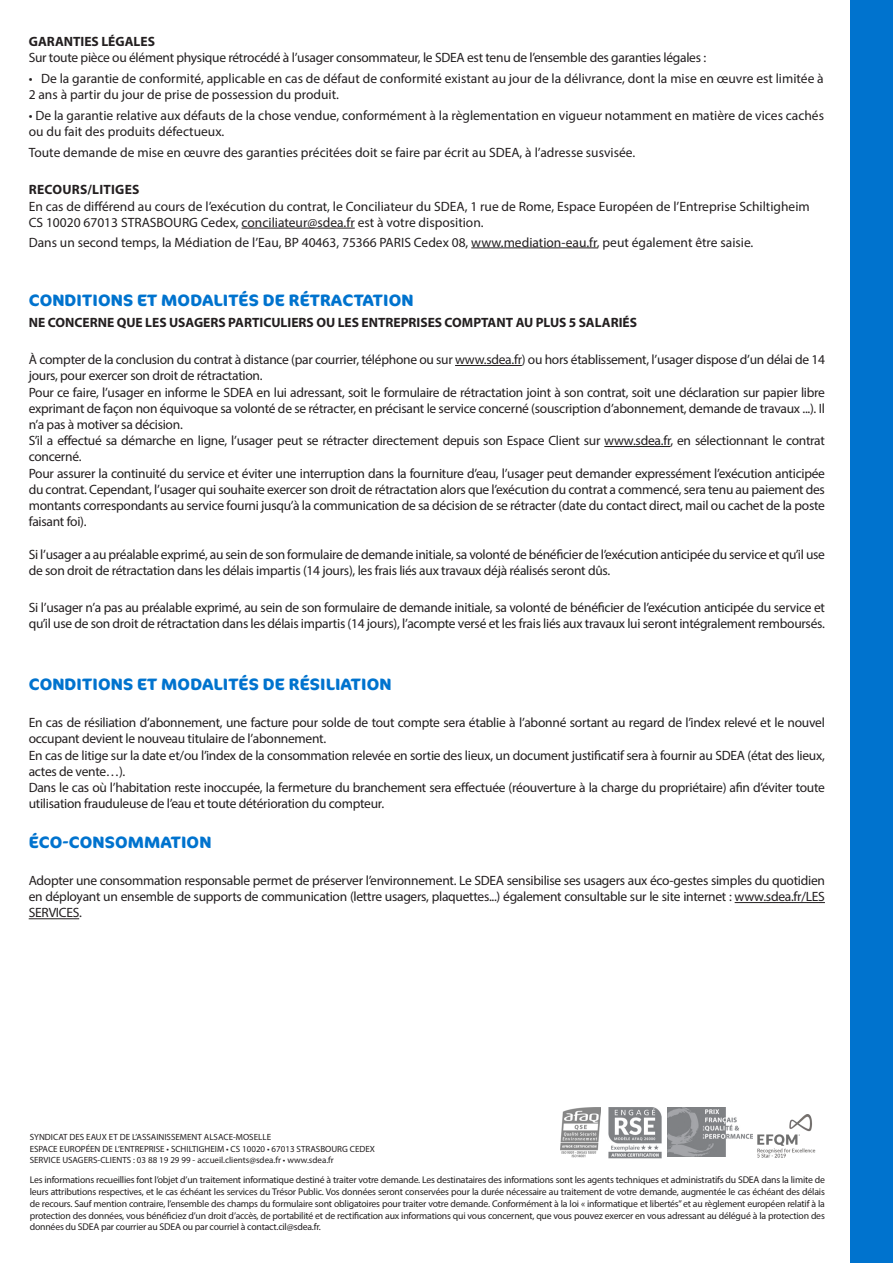
<style>
.page{position:relative;width:893px;height:1263px;background:#fff}
.page>*{position:absolute;margin:0;border:0;box-sizing:border-box;transform-origin:0 0}
.t1{font:700 16.5px "Cocon OT";letter-spacing:.01em;color:#0073ce}
.t2{font:13.5px/16.2px "Myriad Pro";letter-spacing:-.02em;color:#231f20}
.t3{font:13.5px/16.2px "Myriad Pro";color:#231f20}
.t4{font:700 13.5px "Myriad Pro";color:#231f20}
.t5{font:700 13.5px "Myriad Pro";letter-spacing:.02em;color:#231f20}
.t6{font:9.75px/11.7px "Myriad Pro";letter-spacing:-.02em;color:#231f20;text-align:justify}
.t7{font:9px "Myriad Pro";color:#231f20}
</style>
<div class="page">
<hr style="left:242px;top:228px;width:113px;height:1px;background:#231f20">
<hr style="left:471px;top:248px;width:126px;height:1px;background:#231f20">
<hr style="left:455px;top:365px;width:67px;height:1px;background:#231f20">
<hr style="left:604px;top:446px;width:66px;height:1px;background:#231f20">
<hr style="left:735px;top:902px;width:90px;height:1px;background:#231f20">
<hr style="left:29px;top:918px;width:50px;height:1px;background:#231f20">
<div style="left:850px;top:0;width:43px;height:1263px;background:#0073ce"></div>
<img style="left:560px;top:1108px;width:41px;height:49px">
<img style="left:609px;top:1107px;width:52px;height:51px">
<img style="left:668px;top:1108px;width:84px;height:49px">
<img style="left:752px;top:1114px;width:64px;height:44px">
<p class="t4" style="left:29px;top:32px;width:128px">GARANTIES LÉGALES</p>
<p class="t2" style="left:29px;top:49px;width:679px">Sur toute pièce ou élément physique rétrocédé à l’usager consommateur, le SDEA est tenu de l’ensemble des garanties légales :</p>
<p class="t3" style="left:29px;top:70px;width:797px">• De la garantie de conformité, applicable en cas de défaut de conformité existant au jour de la délivrance, dont la mise en œuvre est limitée à<br>2 ans à partir du jour de prise de possession du produit.</p>
<p class="t3" style="left:29px;top:107px;width:797px">• De la garantie relative aux défauts de la chose vendue, conformément à la règlementation en vigueur notamment en matière de vices cachés ou du fait des produits défectueux.</p>
<p class="t3" style="left:29px;top:144px;width:608px">Toute demande de mise en œuvre des garanties précitées doit se faire par écrit au SDEA, à l’adresse susvisée.</p>
<p class="t5" style="left:29px;top:181px;width:112px">RECOURS/LITIGES</p>
<p class="t3" style="left:29px;top:198px;width:783px">En cas de différend au cours de l’exécution du contrat, le Conciliateur du SDEA, 1 rue de Rome, Espace Européen de l’Entreprise Schiltigheim<br>CS 10020 67013 STRASBOURG Cedex, conciliateur@sdea.fr est à votre disposition.</p>
<p class="t3" style="left:29px;top:234px;width:726px">Dans un second temps, la Médiation de l’Eau, BP 40463, 75366 PARIS Cedex 08, www.mediation-eau.fr, peut également être saisie.</p>
<p class="t1" style="left:29px;top:290px;width:386px">CONDITIONS ET MODALITÉS DE RÉTRACTATION</p>
<p class="t4" style="left:29px;top:314px;width:610px">NE CONCERNE QUE LES USAGERS PARTICULIERS OU LES ENTREPRISES COMPTANT AU PLUS 5 SALARIÉS</p>
<p class="t2" style="left:29px;top:351px;width:798px">À compter de la conclusion du contrat à distance (par courrier, téléphone ou sur www.sdea.fr) ou hors établissement, l’usager dispose d’un délai de 14 jours, pour exercer son droit de rétractation.</p>
<p class="t2" style="left:29px;top:384px;width:798px;text-align:justify">Pour ce faire, l’usager en informe le SDEA en lui adressant, soit le formulaire de rétractation joint à son contrat, soit une déclaration sur papier libre exprimant de façon non équivoque sa volonté de se rétracter, en précisant le service concerné (souscription d’abonnement, demande de travaux ...). Il n’a pas à motiver sa décision.</p>
<p class="t2" style="left:29px;top:432px;width:798px">S’il a effectué sa démarche en ligne, l’usager peut se rétracter directement depuis son Espace Client sur www.sdea.fr, en sélectionnant le contrat concerné.</p>
<p class="t2" style="left:29px;top:465px;width:798px;text-align:justify">Pour assurer la continuité du service et éviter une interruption dans la fourniture d’eau, l’usager peut demander expressément l’exécution anticipée du contrat. Cependant, l’usager qui souhaite exercer son droit de rétractation alors que l’exécution du contrat a commencé, sera tenu au paiement des montants correspondants au service fourni jusqu’à la communication de sa décision de se rétracter (date du contact direct, mail ou cachet de la poste faisant foi).</p>
<p class="t2" style="left:29px;top:546px;width:798px">Si l’usager a au préalable exprimé, au sein de son formulaire de demande initiale, sa volonté de bénéficier de l’exécution anticipée du service et qu’il use de son droit de rétractation dans les délais impartis (14 jours), les frais liés aux travaux déjà réalisés seront dûs.</p>
<p class="t2" style="left:29px;top:599px;width:798px">Si l’usager n’a pas au préalable exprimé, au sein de son formulaire de demande initiale, sa volonté de bénéficier de l’exécution anticipée du service et qu’il use de son droit de rétractation dans les délais impartis (14 jours), l’acompte versé et les frais liés aux travaux lui seront intégralement remboursés.</p>
<p class="t1" style="left:29px;top:674px;width:364px">CONDITIONS ET MODALITÉS DE RÉSILIATION</p>
<p class="t2" style="left:29px;top:714px;width:798px">En cas de résiliation d’abonnement, une facture pour solde de tout compte sera établie à l’abonné sortant au regard de l’index relevé et le nouvel occupant devient le nouveau titulaire de l’abonnement.</p>
<p class="t2" style="left:29px;top:747px;width:798px">En cas de litige sur la date et/ou l’index de la consommation relevée en sortie des lieux, un document justificatif sera à fournir au SDEA (état des lieux, actes de vente…).</p>
<p class="t2" style="left:29px;top:779px;width:798px">Dans le cas où l’habitation reste inoccupée, la fermeture du branchement sera effectuée (réouverture à la charge du propriétaire) afin d’éviter toute utilisation frauduleuse de l’eau et toute détérioration du compteur.</p>
<p class="t1" style="left:29px;top:832px;width:184px">ÉCO-CONSOMMATION</p>
<p class="t2" style="left:29px;top:872px;width:798px;text-align:justify">Adopter une consommation responsable permet de préserver l’environnement. Le SDEA sensibilise ses usagers aux éco-gestes simples du quotidien en déployant un ensemble de supports de communication (lettre usagers, plaquettes...) également consultable sur le site internet : www.sdea.fr/LES SERVICES.</p>
<p class="t7" style="left:30px;top:1132px;width:243px">SYNDICAT DES EAUX ET DE L’ASSAINISSEMENT ALSACE-MOSELLE</p>
<p class="t7" style="left:30px;top:1143px;width:347px">ESPACE EUROPÉEN DE L’ENTREPRISE • SCHILTIGHEIM • CS 10020 • 67013 STRASBOURG CEDEX</p>
<p class="t7" style="left:30px;top:1154px;width:306px">SERVICE USAGERS-CLIENTS : 03 88 19 29 99 - accueil.clients@sdea.fr • www.sdea.fr</p>
<p class="t6" style="left:30px;top:1174px;width:797px">Les informations recueillies font l’objet d’un traitement informatique destiné à traiter votre demande. Les destinataires des informations sont les agents techniques et administratifs du SDEA dans la limite de leurs attributions respectives, et le cas échéant les services du Trésor Public. Vos données seront conservées pour la durée nécessaire au traitement de votre demande, augmentée le cas échéant des délais de recours. Sauf mention contraire, l’ensemble des champs du formulaire sont obligatoires pour traiter votre demande. Conformément à la loi « informatique et libertés” et au règlement européen relatif à la protection des données, vous bénéficiez d’un droit d’accès, de portabilité et de rectification aux informations qui vous concernent, que vous pouvez exercer en vous adressant au délégué à la protection des données du SDEA par courrier au SDEA ou par courriel à contact.cil@sdea.fr.</p>
</div>
